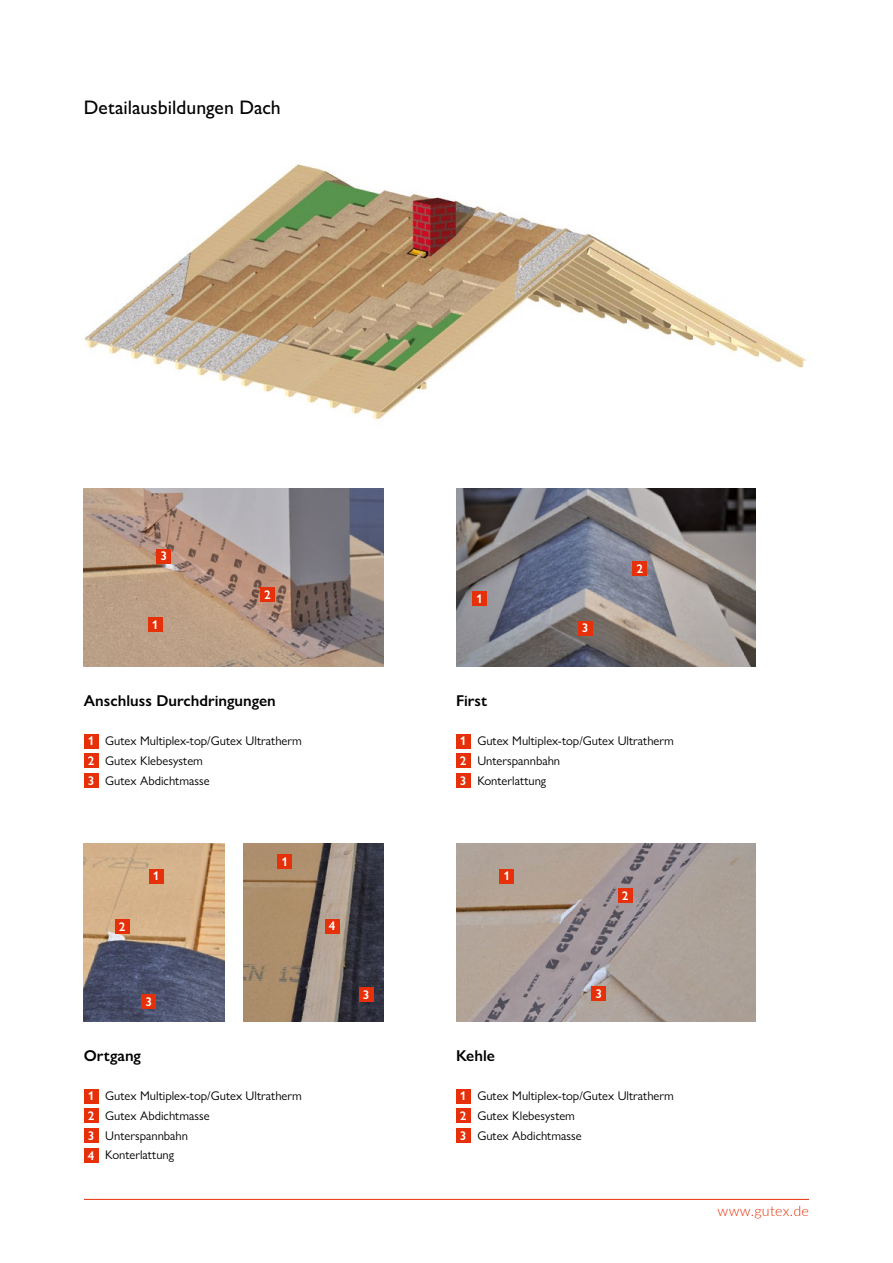
<style>
.page{position:relative;width:893px;height:1263px;background:#fff}
.page>*{position:absolute;margin:0;border:0;box-sizing:border-box;transform-origin:0 0}
.t1{font:500 19.65px "Gill Sans Nova";color:#000}
.t2{font:600 15.75px "Gill Sans Nova";color:#000}
.t3{font:300 14.25px "Lato";letter-spacing:.02em;color:#e63009}
.t4{font:12.6px/19.6px "Gill Sans Nova";color:#000}
.t5{font:600 12.6px "Gill Sans Nova";color:#fff}
.s1{font-weight:600;color:#fff}
</style>
<div class="page">
<img style="left:84px;top:164px;width:723px;height:256px">
<img style="left:456px;top:489px;width:300px;height:177px">
<img style="left:84px;top:489px;width:300px;height:177px">
<img style="left:84px;top:844px;width:140px;height:177px">
<img style="left:243px;top:844px;width:141px;height:177px">
<img style="left:456px;top:844px;width:300px;height:177px">
<div style="left:84px;top:734px;width:14px;height:14px;background:#e63009"></div>
<div style="left:84px;top:754px;width:14px;height:14px;background:#e63009"></div>
<div style="left:84px;top:773px;width:14px;height:15px;background:#e63009"></div>
<div style="left:456px;top:734px;width:14px;height:14px;background:#e63009"></div>
<div style="left:456px;top:754px;width:14px;height:14px;background:#e63009"></div>
<div style="left:456px;top:773px;width:14px;height:15px;background:#e63009"></div>
<div style="left:148px;top:617px;width:14px;height:15px;background:#e63009"></div>
<div style="left:260px;top:587px;width:15px;height:15px;background:#e63009"></div>
<div style="left:157px;top:549px;width:14px;height:14px;background:#e63009"></div>
<div style="left:578px;top:621px;width:14px;height:14px;background:#e63009"></div>
<div style="left:632px;top:561px;width:15px;height:15px;background:#e63009"></div>
<div style="left:472px;top:591px;width:15px;height:15px;background:#e63009"></div>
<div style="left:456px;top:1089px;width:14px;height:14px;background:#e63009"></div>
<div style="left:456px;top:1109px;width:14px;height:14px;background:#e63009"></div>
<div style="left:456px;top:1128px;width:14px;height:15px;background:#e63009"></div>
<div style="left:84px;top:1089px;width:14px;height:14px;background:#e63009"></div>
<div style="left:84px;top:1109px;width:14px;height:14px;background:#e63009"></div>
<div style="left:84px;top:1128px;width:14px;height:15px;background:#e63009"></div>
<div style="left:84px;top:1148px;width:14px;height:14px;background:#e63009"></div>
<div style="left:149px;top:869px;width:14px;height:14px;background:#e63009"></div>
<div style="left:278px;top:854px;width:14px;height:15px;background:#e63009"></div>
<div style="left:115px;top:920px;width:14px;height:14px;background:#e63009"></div>
<div style="left:142px;top:994px;width:14px;height:15px;background:#e63009"></div>
<div style="left:359px;top:987px;width:14px;height:15px;background:#e63009"></div>
<div style="left:325px;top:919px;width:14px;height:14px;background:#e63009"></div>
<div style="left:591px;top:986px;width:15px;height:15px;background:#e63009"></div>
<div style="left:500px;top:869px;width:14px;height:14px;background:#e63009"></div>
<div style="left:618px;top:889px;width:14px;height:14px;background:#e63009"></div>
<hr style="left:84px;top:1199px;width:725px;height:1px;background:#e63009">
<h1 class="t1" style="left:84px;top:95px;width:198px">Detailausbildungen Dach</h1>
<p class="t5" style="left:161px;top:548px;width:8px">3</p>
<p class="t5" style="left:152px;top:617px;width:8px">1</p>
<p class="t5" style="left:264px;top:587px;width:8px">2</p>
<p class="t5" style="left:476px;top:591px;width:8px">1</p>
<p class="t2" style="left:84px;top:691px;width:193px">Anschluss Durchdringungen</p>
<p class="t2" style="left:456px;top:691px;width:33px">First</p>
<p class="t5" style="left:582px;top:620px;width:8px">3</p>
<p class="t5" style="left:636px;top:561px;width:8px">2</p>
<p class="t4" style="left:88px;top:731px;width:215px"><span class="s1">1</span> Gutex Multiplex-top/Gutex Ultratherm<br><span class="s1">2</span> Gutex Klebesystem<br><span class="s1">3</span> Gutex Abdichtmasse</p>
<p class="t4" style="left:460px;top:731px;width:215px"><span class="s1">1</span> Gutex Multiplex-top/Gutex Ultratherm<br><span class="s1">2</span> Unterspannbahn<br><span class="s1">3</span> Konterlattung</p>
<p class="t5" style="left:119px;top:919px;width:8px">2</p>
<p class="t5" style="left:153px;top:868px;width:8px">1</p>
<p class="t5" style="left:282px;top:854px;width:8px">1</p>
<p class="t5" style="left:329px;top:918px;width:8px">4</p>
<p class="t5" style="left:503px;top:868px;width:8px">1</p>
<p class="t5" style="left:146px;top:994px;width:8px">3</p>
<p class="t5" style="left:363px;top:986px;width:8px">3</p>
<p class="t2" style="left:84px;top:1045px;width:59px">Ortgang</p>
<p class="t2" style="left:456px;top:1045px;width:40px">Kehle</p>
<p class="t5" style="left:622px;top:888px;width:8px">2</p>
<p class="t5" style="left:595px;top:986px;width:8px">3</p>
<p class="t4" style="left:88px;top:1086px;width:215px"><span class="s1">1</span> Gutex Multiplex-top/Gutex Ultratherm<br><span class="s1">2</span> Gutex Abdichtmasse<br><span class="s1">3</span> Unterspannbahn<br><span class="s1">4</span> Konterlattung</p>
<p class="t4" style="left:460px;top:1086px;width:215px"><span class="s1">1</span> Gutex Multiplex-top/Gutex Ultratherm<br><span class="s1">2</span> Gutex Klebesystem<br><span class="s1">3</span> Gutex Abdichtmasse</p>
<p class="t3" style="left:717px;top:1200px;width:93px">www.gutex.de</p>
</div>
